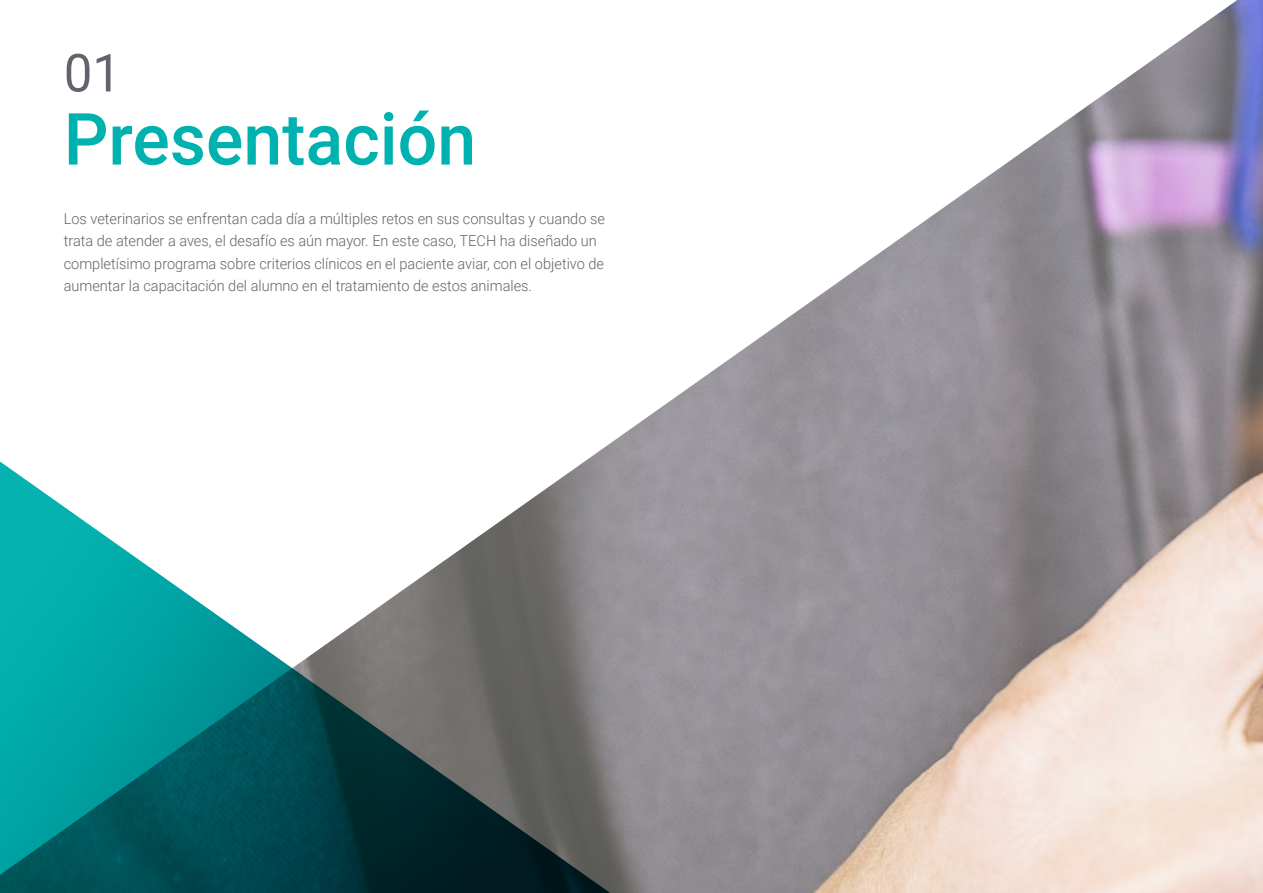
<style>
.page{position:relative;width:1263px;height:893px;background:#fff}
.page>*{position:absolute;margin:0;border:0;box-sizing:border-box;transform-origin:0 0}
.t1{font:500 72px "Roboto";color:#00b2af}
.t2{font:52.5px "Roboto";color:#61646a}
.t3{font:300 15px/22.5px "Roboto";color:#61646a}
</style>
<div class="page">
<img style="left:607px;top:0;width:656px;height:893px">
<svg style="left:0;top:446px;width:640px;height:447px"></svg>
<h2 class="t2" style="left:64px;top:36px;width:59px">01</h2>
<h1 class="t1" style="left:64px;top:89px;width:414px">Presentación</h1>
<p class="t3" style="left:64px;top:207px;width:543px">Los veterinarios se enfrentan cada día a múltiples retos en sus consultas y cuando se trata de atender a aves, el desafío es aún mayor. En este caso, TECH ha diseñado un completísimo programa sobre criterios clínicos en el paciente aviar, con el objetivo de aumentar la capacitación del alumno en el tratamiento de estos animales.</p>
</div>
